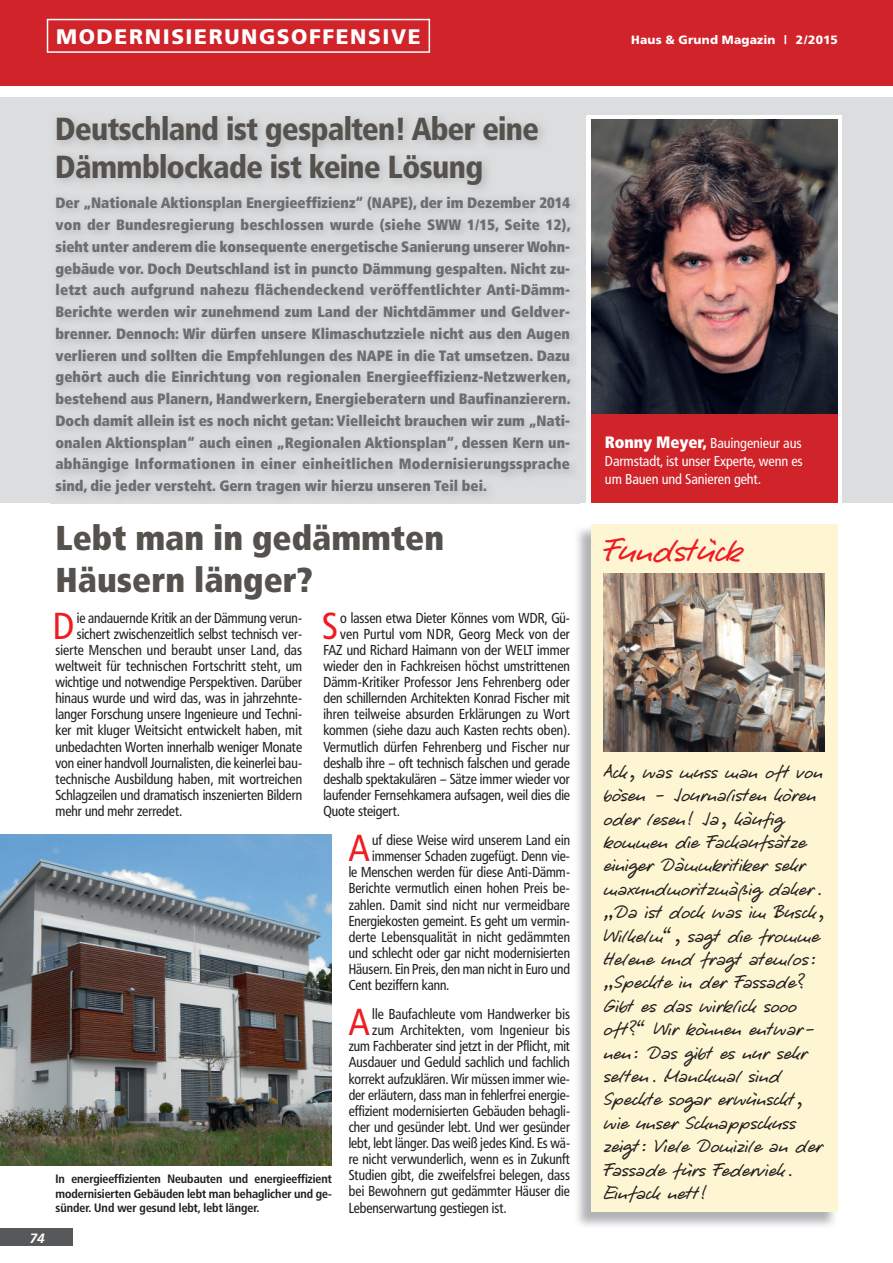
<style>
.page{position:relative;width:893px;height:1263px;background:#fff}
.page>*{position:absolute;margin:0;border:0;box-sizing:border-box;transform-origin:0 0}
.t1{font:37.05px "Frutiger Condensed BQ";color:#ee1d23}
.t2{font:900 condensed 34.5px/41.4px "Frutiger LT Std";color:#55524e}
.t3{font:34.5px "Pecherkursiv";letter-spacing:-.01em;color:#ee1d23}
.t4{font:900 31.5px/37.8px "Frutiger Condensed BQ";color:#55524e}
.t5{font:900 21px "Frutiger";letter-spacing:.08em;color:#fff}
.t6{font:19.5px/23.4px "Pecherkursiv";color:#231f20}
.t7{font:900 condensed 15px/21.8px "Frutiger LT Std";color:#6c6d70;text-align:justify}
.t8{font:14.25px "Frutiger Condensed BQ";color:#231f20}
.t9{font:condensed 14.25px/18px "Frutiger";letter-spacing:-.01em;color:#fff;text-align:justify}
.t10{font:14.25px "Frutiger Condensed BQ";letter-spacing:.02em;color:#231f20}
.t11{font:italic 700 13.5px "Frutiger";color:#fff}
.t12{font:700 12px/14.2px "Frutiger Condensed BQ";color:#231f20;text-align:justify}
.t13{font:900 12px "Frutiger";letter-spacing:.015em;color:#fff}
.s1{font-weight:900;font-size:16.5px}
</style>
<div class="page">
<div style="left:0;top:1229px;width:72px;height:17px;background:#57585a"></div>
<div style="left:0;top:0;width:893px;height:85px;background:#d1232a"></div>
<svg style="left:47px;top:19px;width:383px;height:34px"></svg>
<img style="left:577px;top:528px;width:258px;height:698px">
<div style="left:591px;top:524px;width:247px;height:688px;background:#fef5d2"></div>
<div style="left:0;top:98px;width:893px;height:405px;background:#dcdddf"></div>
<div style="left:587px;top:115px;width:255px;height:387px;background:#fff"></div>
<img style="left:591px;top:119px;width:247px;height:296px">
<div style="left:591px;top:415px;width:247px;height:88px;background:#d1232a"></div>
<img style="left:0;top:835px;width:332px;height:330px">
<img style="left:604px;top:574px;width:221px;height:177px">
<h3 class="t5" style="left:56px;top:28px;width:366px">MODERNISIERUNGSOFFENSIVE</h3>
<p class="t13" style="left:796px;top:35px;width:9px">2</p>
<p class="t13" style="left:632px;top:35px;width:208px">Haus &amp; Grund Magazin | 1/2015</p>
<h3 class="t4" style="left:55px;top:113px;width:485px">Deutschland ist gespalten! Aber eine<br>Dämmblockade ist keine Lösung</h3>
<p class="t7" style="left:55px;top:193px;width:517px">Der „Nationale Aktionsplan Energieeffizienz“ (NAPE), der im Dezember 2014 von der Bundesregierung beschlossen wurde (siehe SWW 1/15, Seite 12), sieht unter anderem die konsequente energetische Sanierung unserer Wohn&shy;gebäude vor. Doch Deutschland ist in puncto Dämmung gespalten. Nicht zu&shy;letzt auch aufgrund nahezu flächendeckend veröffentlichter Anti-Dämm-Berichte werden wir zunehmend zum Land der Nichtdämmer und Geldver&shy;brenner. Dennoch: Wir dürfen unsere Klimaschutzziele nicht aus den Augen verlieren und sollten die Empfehlungen des NAPE in die Tat umsetzen. Dazu gehört auch die Einrichtung von regionalen Energieeffizienz-Netzwerken, bestehend aus Planern, Handwerkern, Energieberatern und Baufinanzierern.<br>Doch damit allein ist es noch nicht getan: Vielleicht brauchen wir zum „Nati&shy;onalen Aktionsplan“ auch einen „Regionalen Aktionsplan“, dessen Kern un&shy;abhängige Informationen in einer einheitlichen Modernisierungssprache sind, die jeder versteht. Gern tragen wir hierzu unseren Teil bei.</p>
<p class="t11" style="left:30px;top:1232px;width:17px">74</p>
<h2 class="t2" style="left:55px;top:520px;width:390px">Lebt man in gedämmten<br>Häusern länger?</h2>
<h1 class="t1" style="left:53px;top:611px;width:22px">D</h1>
<p class="t8" style="left:77px;top:612px;width:227px">ie andauernde Kritik an der Dämmung verun-</p>
<h1 class="t1" style="left:322px;top:611px;width:17px">S</h1>
<p class="t8" style="left:340px;top:612px;width:231px">o lassen etwa Dieter Könnes vom WDR, Gü-</p>
<p class="t8" style="left:77px;top:628px;width:227px">sichert zwischenzeitlich selbst technisch ver-</p>
<p class="t8" style="left:55px;top:644px;width:248px">sierte Menschen und beraubt unser Land, das</p>
<p class="t8" style="left:55px;top:660px;width:248px">weltweit für technischen Fortschritt steht, um</p>
<p class="t8" style="left:55px;top:676px;width:248px">wichtige und notwendige Perspektiven. Darüber</p>
<p class="t8" style="left:55px;top:692px;width:248px">hinaus wurde und wird das, was in jahrzehnte-</p>
<p class="t8" style="left:55px;top:708px;width:248px">langer Forschung unsere Ingenieure und Techni-</p>
<p class="t8" style="left:55px;top:725px;width:248px">ker mit kluger Weitsicht entwickelt haben, mit</p>
<p class="t8" style="left:55px;top:741px;width:248px">unbedachten Worten innerhalb weniger Monate</p>
<p class="t8" style="left:55px;top:757px;width:248px">von einer handvoll Journalisten, die keinerlei bau-</p>
<p class="t8" style="left:55px;top:773px;width:248px">technische Ausbildung haben, mit wortreichen</p>
<p class="t8" style="left:55px;top:789px;width:248px">Schlagzeilen und dramatisch inszenierten Bildern</p>
<p class="t8" style="left:55px;top:805px;width:128px">mehr und mehr zerredet.</p>
<p class="t8" style="left:340px;top:628px;width:231px">ven Purtul vom NDR, Georg Meck von der</p>
<p class="t8" style="left:323px;top:644px;width:248px">FAZ und Richard Haimann von der WELT immer</p>
<p class="t8" style="left:323px;top:660px;width:248px">wieder den in Fachkreisen höchst umstrittenen</p>
<p class="t8" style="left:323px;top:676px;width:248px">Dämm-Kritiker Professor Jens Fehrenberg oder</p>
<p class="t8" style="left:323px;top:692px;width:248px">den schillernden Architekten Konrad Fischer mit</p>
<p class="t8" style="left:323px;top:708px;width:248px">ihren teilweise absurden Erklärungen zu Wort</p>
<p class="t8" style="left:323px;top:725px;width:248px">kommen (siehe dazu auch Kasten rechts oben).</p>
<p class="t8" style="left:323px;top:741px;width:248px">Vermutlich dürfen Fehrenberg und Fischer nur</p>
<p class="t8" style="left:323px;top:757px;width:248px">deshalb ihre – oft technisch falschen und gerade</p>
<p class="t8" style="left:323px;top:773px;width:248px">deshalb spektakulären – Sätze immer wieder vor</p>
<p class="t8" style="left:323px;top:789px;width:248px">laufender Fernsehkamera aufsagen, weil dies die</p>
<p class="t8" style="left:323px;top:805px;width:78px">Quote steigert.</p>
<h1 class="t1" style="left:349px;top:833px;width:22px">A</h1>
<p class="t8" style="left:372px;top:834px;width:199px">uf diese Weise wird unserem Land ein</p>
<p class="t8" style="left:372px;top:850px;width:199px">immenser Schaden zugefügt. Denn vie-</p>
<p class="t8" style="left:349px;top:866px;width:223px">le Menschen werden für diese Anti-Dämm-</p>
<p class="t8" style="left:349px;top:882px;width:223px">Berichte vermutlich einen hohen Preis be-</p>
<p class="t8" style="left:349px;top:899px;width:223px">zahlen. Damit sind nicht nur vermeidbare</p>
<p class="t8" style="left:349px;top:915px;width:223px">Energiekosten gemeint. Es geht um vermin-</p>
<p class="t8" style="left:349px;top:931px;width:223px">derte Lebensqualität in nicht gedämmten</p>
<p class="t8" style="left:349px;top:947px;width:223px">und schlecht oder gar nicht modernisierten</p>
<p class="t8" style="left:349px;top:963px;width:223px">Häusern. Ein Preis, den man nicht in Euro und</p>
<p class="t8" style="left:349px;top:979px;width:102px">Cent beziffern kann.</p>
<h1 class="t1" style="left:349px;top:1007px;width:22px">A</h1>
<p class="t8" style="left:372px;top:1008px;width:199px">lle Baufachleute vom Handwerker bis</p>
<p class="t10" style="left:372px;top:1024px;width:199px">zum Architekten, vom Ingenieur bis</p>
<p class="t8" style="left:349px;top:1040px;width:223px">zum Fachberater sind jetzt in der Pflicht, mit</p>
<p class="t8" style="left:349px;top:1056px;width:223px">Ausdauer und Geduld sachlich und fachlich</p>
<p class="t8" style="left:349px;top:1073px;width:223px">korrekt aufzuklären. Wir müssen immer wie-</p>
<p class="t8" style="left:349px;top:1089px;width:223px">der erläutern, dass man in fehlerfrei energie-</p>
<p class="t8" style="left:349px;top:1105px;width:223px">effizient modernisierten Gebäuden behagli-</p>
<p class="t8" style="left:349px;top:1121px;width:223px">cher und gesünder lebt. Und wer gesünder</p>
<p class="t8" style="left:349px;top:1137px;width:223px">lebt, lebt länger. Das weiß jedes Kind. Es wä-</p>
<p class="t8" style="left:349px;top:1153px;width:223px">re nicht verwunderlich, wenn es in Zukunft</p>
<p class="t8" style="left:349px;top:1169px;width:223px">Studien gibt, die zweifelsfrei belegen, dass</p>
<p class="t8" style="left:349px;top:1185px;width:223px">bei Bewohnern gut gedämmter Häuser die</p>
<p class="t8" style="left:349px;top:1202px;width:159px">Lebenserwartung gestiegen ist.</p>
<p class="t12" style="left:55px;top:1173px;width:278px">In energieeffizienten Neubauten und energieeffizient modernisierten Gebäuden lebt man behaglicher und ge&shy;sünder. Und wer gesund lebt, lebt länger.</p>
<p class="t9" style="left:605px;top:435px;width:199px"><span class="s1">Ronny Meyer,</span> Bauingenieur aus Darmstadt, ist unser Experte, wenn es um Bauen und Sanieren geht.</p>
<h2 class="t3" style="left:604px;top:540px;width:141px">Fundstück</h2>
<p class="t6" style="left:604px;top:764px;width:222px">Ach, was muss man oft von bösen - Journalisten hören oder lesen! Ja, häufig kommen die Fachaufsätze einiger Dämmkritiker sehr maxundmoritzmäßig daher. „Da ist doch was im Busch,<br>Wilhelm“, sagt die fromme<br>Helene und fragt atemlos: „Spechte in der Fassade?<br>Gibt es das wirklich sooo oft?“ Wir können entwar&shy;nen: Das gibt es nur sehr selten. Manchmal sind<br>Spechte sogar erwünscht, wie unser Schnappschuss zeigt: Viele Domizile an der<br>Fassade fürs Federvieh.<br>Einfach nett!</p>
</div>
